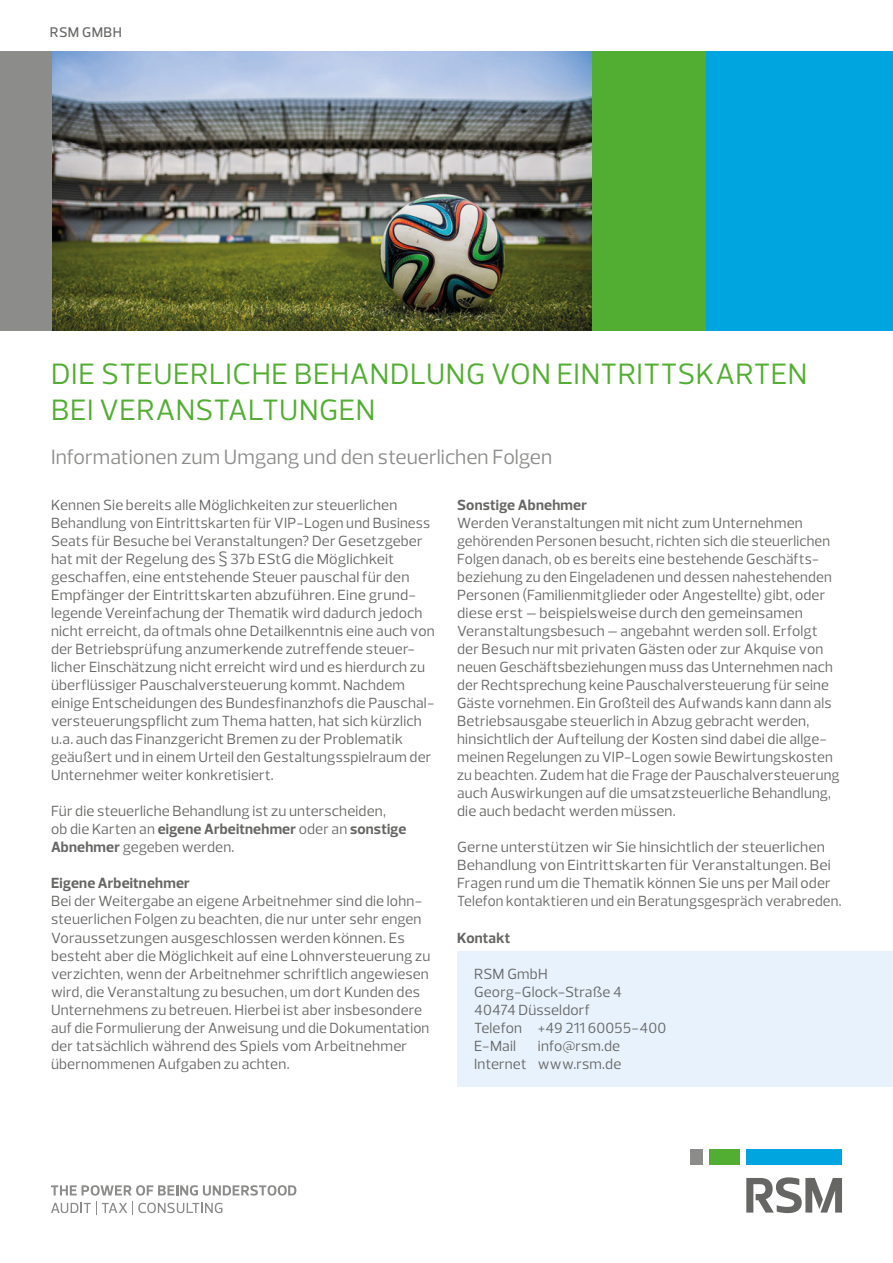
<style>
.page{position:relative;width:893px;height:1263px;background:#fff}
.page>*{position:absolute;margin:0;border:0;box-sizing:border-box;transform-origin:0 0}
.t1{font:30px/36px "Prelo";letter-spacing:.015em;color:#52ae32}
.t2{font:21px "Prelo";color:#8c8c8b}
.t3{font:15px/18px "Prelo";letter-spacing:.01em;color:#666665}
.t4{font:700 15px "Prelo";letter-spacing:.01em;color:#666665}
.t5{font:500 14.25px "Prelo";letter-spacing:.035em;color:#666665}
.s1{font-weight:700}
</style>
<div class="page">
<img style="left:51px;top:51px;width:541px;height:279px">
<div style="left:746px;top:1149px;width:96px;height:16px;background:#00a5df"></div>
<div style="left:690px;top:1149px;width:12px;height:16px;background:#8c8c8b"></div>
<div style="left:709px;top:1149px;width:30px;height:16px;background:#52ae32"></div>
<svg style="left:746px;top:1177px;width:96px;height:36px"></svg>
<svg style="left:51px;top:1201px;width:171px;height:13px"></svg>
<svg style="left:51px;top:1185px;width:245px;height:10px"></svg>
<div style="left:0;top:51px;width:51px;height:279px;background:#8c8c8b"></div>
<div style="left:592px;top:51px;width:115px;height:279px;background:#52ae32"></div>
<div style="left:707px;top:51px;width:186px;height:279px;background:#00a5df"></div>
<div style="left:457px;top:951px;width:436px;height:135px;background:#e7f2fc"></div>
<p class="t5" style="left:50px;top:23px;width:74px">RSM GMBH</p>
<h1 class="t1" style="left:51px;top:357px;width:757px">DIE STEUERLICHE BEHANDLUNG VON EINTRITTSKARTEN<br>BEI VERANSTALTUNGEN</h1>
<h2 class="t2" style="left:51px;top:444px;width:503px">Informationen zum Umgang und den steuerlichen Folgen</h2>
<p class="t3" style="left:51px;top:496px;width:385px">Kennen Sie bereits alle Möglichkeiten zur steuerlichen Behandlung von Eintrittskarten für VIP-Logen und Business Seats für Besuche bei Veranstaltungen? Der Gesetzgeber hat mit der Regelung des § 37b EStG die Möglichkeit geschaffen, eine entstehende Steuer pauschal für den Empfänger der Eintrittskarten abzuführen. Eine grund&shy;legende Vereinfachung der Thematik wird dadurch jedoch nicht erreicht, da oftmals ohne Detailkenntnis eine auch von der Betriebsprüfung anzumerkende zutreffende steuer&shy;licher Einschätzung nicht erreicht wird und es hierdurch zu überflüssiger Pauschalversteuerung kommt. Nachdem einige Entscheidungen des Bundesfinanzhofs die Pauschal&shy;versteuerungspflicht zum Thema hatten, hat sich kürzlich u.a. auch das Finanzgericht Bremen zu der Problematik geäußert und in einem Urteil den Gestaltungsspielraum der Unternehmer weiter konkretisiert.</p>
<p class="t3" style="left:51px;top:802px;width:357px">Für die steuerliche Behandlung ist zu unterscheiden,<br>ob die Karten an <span class="s1">eigene Arbeitnehmer</span> oder an <span class="s1">sonstige<br>Abnehmer</span> gegeben werden.</p>
<p class="t4" style="left:51px;top:874px;width:140px">Eigene Arbeitnehmer</p>
<p class="t3" style="left:51px;top:892px;width:381px">Bei der Weitergabe an eigene Arbeitnehmer sind die lohn&shy;steuerlichen Folgen zu beachten, die nur unter sehr engen Voraussetzungen ausgeschlossen werden können. Es besteht aber die Möglichkeit auf eine Lohnversteuerung zu verzichten, wenn der Arbeitnehmer schriftlich angewiesen wird, die Veranstaltung zu besuchen, um dort Kunden des Unternehmens zu betreuen. Hierbei ist aber insbesondere auf die Formulierung der Anweisung und die Dokumentation der tatsächlich während des Spiels vom Arbeitnehmer übernommenen Aufgaben zu achten.</p>
<p class="t4" style="left:457px;top:496px;width:131px">Sonstige Abnehmer</p>
<p class="t3" style="left:457px;top:514px;width:384px">Werden Veranstaltungen mit nicht zum Unternehmen gehörenden Personen besucht, richten sich die steuerlichen Folgen danach, ob es bereits eine bestehende Geschäfts&shy;beziehung zu den Eingeladenen und dessen nahestehenden Personen (Familienmitglieder oder Angestellte) gibt, oder diese erst – beispielsweise durch den gemeinsamen Veranstaltungsbesuch – angebahnt werden soll. Erfolgt der Besuch nur mit privaten Gästen oder zur Akquise von neuen Geschäftsbeziehungen muss das Unternehmen nach der Rechtsprechung keine Pauschalversteuerung für seine Gäste vornehmen. Ein Großteil des Aufwands kann dann als Betriebsausgabe steuerlich in Abzug gebracht werden, hinsichtlich der Aufteilung der Kosten sind dabei die allge&shy;meinen Regelungen zu VIP-Logen sowie Bewirtungskosten zu beachten. Zudem hat die Frage der Pauschalversteuerung auch Auswirkungen auf die umsatzsteuerliche Behandlung, die auch bedacht werden müssen.</p>
<p class="t3" style="left:457px;top:838px;width:386px">Gerne unterstützen wir Sie hinsichtlich der steuerlichen Behandlung von Eintrittskarten für Veranstaltungen. Bei Fragen rund um die Thematik können Sie uns per Mail oder Telefon kontaktieren und ein Beratungsgespräch verabreden.</p>
<p class="t4" style="left:457px;top:928px;width:55px">Kontakt</p>
<p class="t3" style="left:474px;top:965px;width:194px">RSM GmbH<br>Georg-Glock-Straße 4<br>40474 Düsseldorf<br>Telefon +49 211 60055-400<br>E-Mail</p>
<p class="t3" style="left:474px;top:1037px;width:149px;text-align:right">info@rsm.de<br>Internet www.rsm.de</p>
</div>
